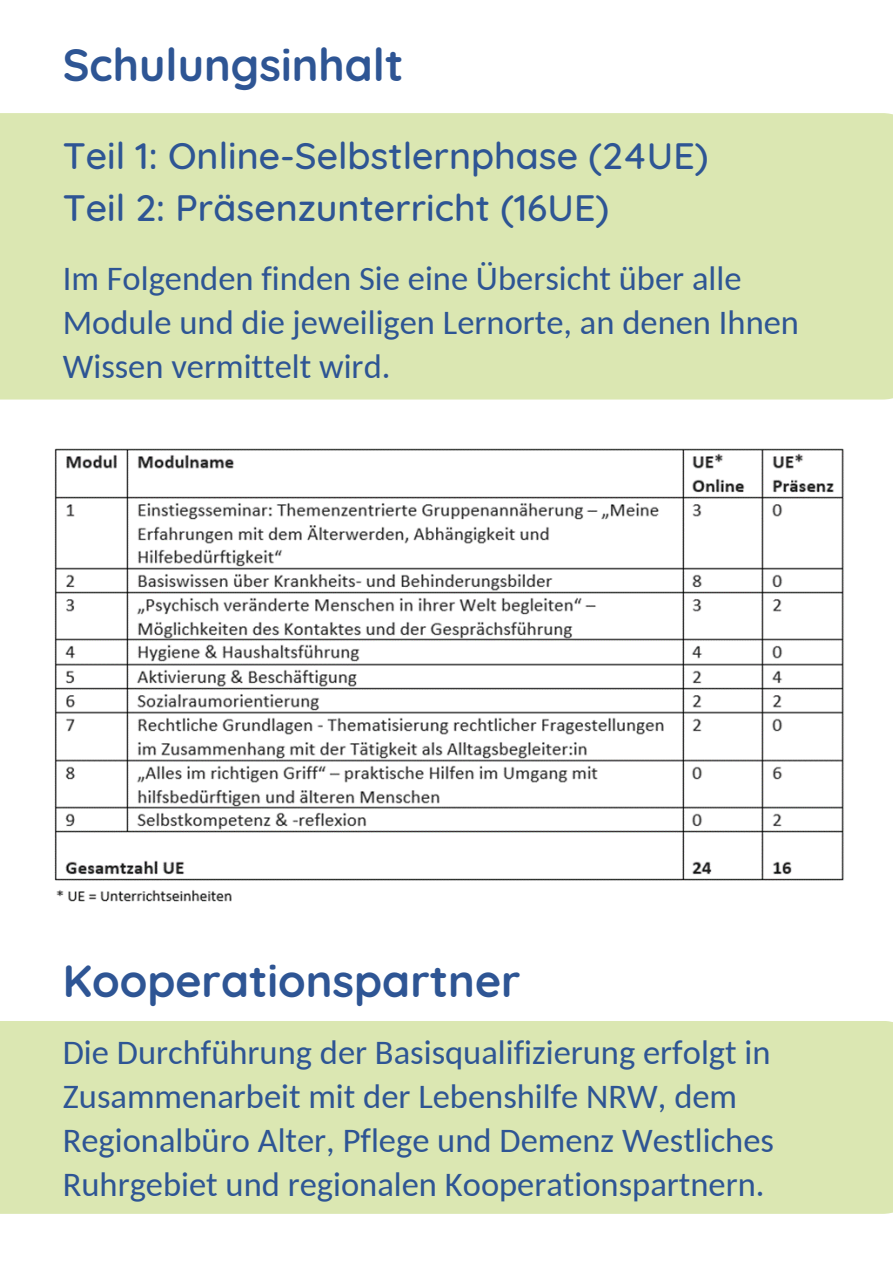
<style>
.page{position:relative;width:893px;height:1264px;background:#fff}
.page>*{position:absolute;margin:0;border:0;box-sizing:border-box;transform-origin:0 0}
.t1{font:700 45px "Quicksand";color:#2e5594}
.t2{font:500 37.5px "Quicksand";color:#2e5594}
.t3{font:34.5px/43.8px "Carlito";color:#2e5594}
</style>
<div class="page">
<div style="left:0;top:113px;width:892px;height:286px;background:#dbe7b2"></div>
<img style="left:54px;top:448px;width:790px;height:454px">
<div style="left:0;top:1021px;width:892px;height:192px;background:#dbe7b2"></div>
<p class="t1" style="left:63px;top:36px;width:342px">Schulungsinhalt</p>
<p class="t2" style="left:63px;top:131px;width:647px">Teil 1: Online-Selbstlernphase (24UE)</p>
<p class="t2" style="left:63px;top:183px;width:547px">Teil 2: Präsenzunterricht (16UE)</p>
<p class="t3" style="left:63px;top:259px;width:737px">Im Folgenden finden Sie eine Übersicht über alle<br>Module und die jeweiligen Lernorte, an denen Ihnen<br>Wissen vermittelt wird.</p>
<p class="t1" style="left:63px;top:951px;width:459px">Kooperationspartner</p>
<p class="t3" style="left:63px;top:1033px;width:712px">Die Durchführung der Basisqualifizierung erfolgt in Zusammenarbeit mit der Lebenshilfe NRW, dem Regionalbüro Alter, Pflege und Demenz Westliches Ruhrgebiet und regionalen Kooperationspartnern.</p>
</div>
